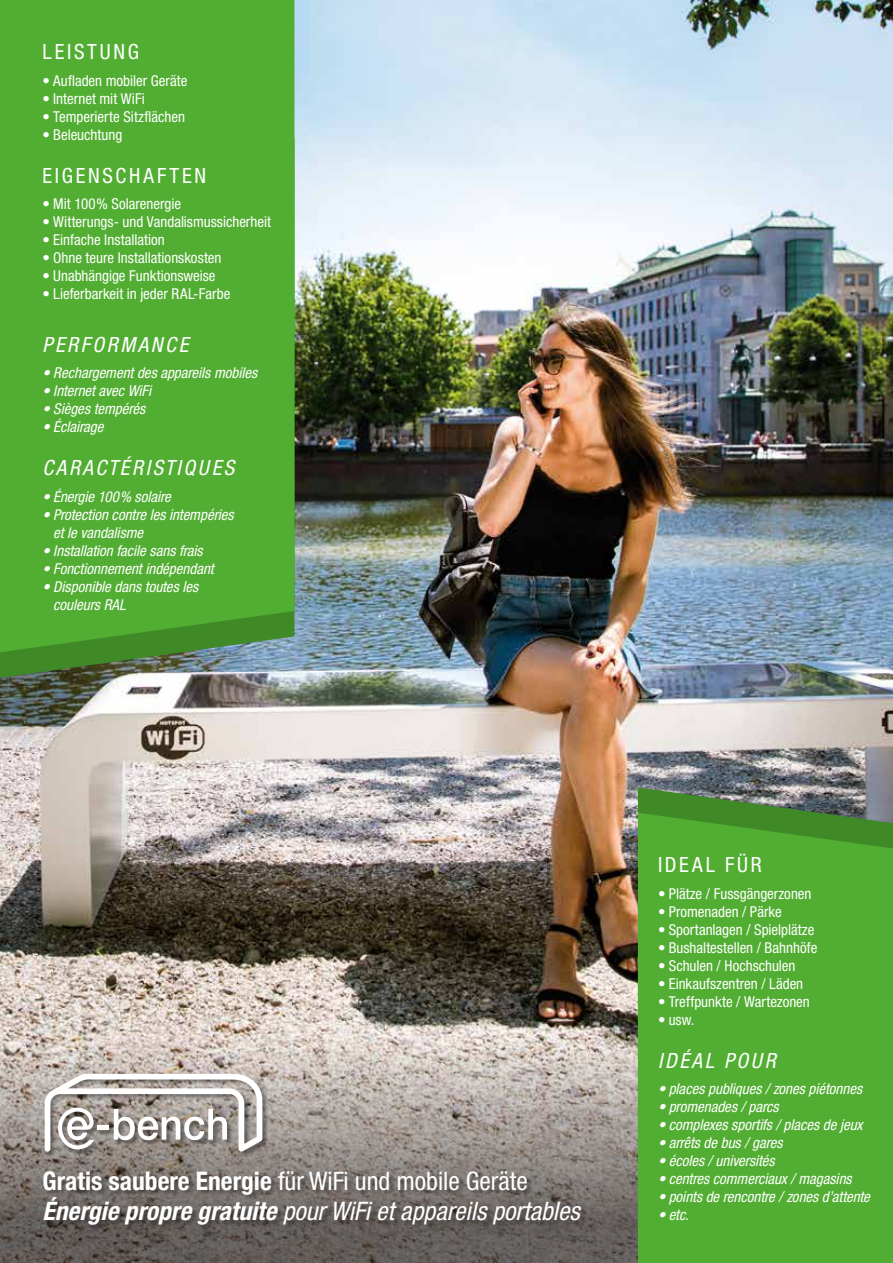
<style>
.page{position:relative;width:893px;height:1263px;background:#fff}
.page>*{position:absolute;margin:0;border:0;box-sizing:border-box;transform-origin:0 0}
.t1{font:italic condensed 25.5px/30.6px "Helvetica Neue";color:#fff}
.t2{font:italic condensed 21px "Helvetica Neue";letter-spacing:.125em;color:#fff}
.t3{font:condensed 21px "Helvetica Neue";letter-spacing:.13em;color:#fff}
.t4{font:italic condensed 15px/18px "Helvetica Neue";color:#fff}
.t5{font:condensed 15px "Helvetica Neue";color:#fff}
.s1{font-weight:700;font-style:normal}
.s2{font-style:normal}
.s3{font-weight:700}
</style>
<div class="page">
<img style="left:0;top:0;width:893px;height:1005px">
<svg style="left:0;top:1005px;width:638px;height:258px;background:#a19892"></svg>
<svg style="left:638px;top:787px;width:255px;height:26px;background:#658061"></svg>
<img style="left:0;top:652px;width:294px;height:26px">
<div style="left:638px;top:813px;width:255px;height:450px;background:#52ae32"></div>
<div style="left:0;top:0;width:294px;height:652px;background:#52ae32"></div>
<div style="left:44px;top:1170px;width:544px;height:62px;background:#000;opacity:.4"></div>
<div style="left:44px;top:1073px;width:225px;height:85px;background:#000;opacity:.4"></div>
<svg style="left:45px;top:1074px;width:217px;height:78px"></svg>
<h2 class="t3" style="left:43px;top:39px;width:98px">LEISTUNG</h2>
<p class="t5" style="left:43px;top:72px;width:146px">• Aufladen mobiler Geräte</p>
<p class="t5" style="left:43px;top:90px;width:104px">• Internet mit WiFi</p>
<p class="t5" style="left:43px;top:108px;width:144px">• Temperierte Sitzflächen</p>
<p class="t5" style="left:43px;top:126px;width:81px">• Beleuchtung</p>
<h2 class="t3" style="left:43px;top:163px;width:165px">EIGENSCHAFTEN</h2>
<p class="t5" style="left:43px;top:195px;width:140px">• Mit 100% Solarenergie</p>
<p class="t5" style="left:43px;top:213px;width:230px">• Witterungs- und Vandalismussicherheit</p>
<p class="t5" style="left:43px;top:231px;width:124px">• Einfache Installation</p>
<p class="t5" style="left:43px;top:249px;width:180px">• Ohne teure Installationskosten</p>
<p class="t5" style="left:43px;top:267px;width:175px">• Unabhängige Funktionsweise</p>
<p class="t5" style="left:43px;top:285px;width:189px">• Lieferbarkeit in jeder RAL-Farbe</p>
<h2 class="t2" style="left:43px;top:332px;width:148px">PERFORMANCE</h2>
<p class="t4" style="left:43px;top:364px;width:216px">• Rechargement des appareils mobiles</p>
<p class="t4" style="left:43px;top:382px;width:110px">• Internet avec WiFi</p>
<p class="t4" style="left:43px;top:400px;width:104px">• Sièges tempérés</p>
<p class="t4" style="left:43px;top:418px;width:62px">• Éclairage</p>
<h2 class="t2" style="left:43px;top:456px;width:193px">CARACTÉRISTIQUES</h2>
<p class="t4" style="left:43px;top:487px;width:130px">• Énergie 100% solaire</p>
<p class="t4" style="left:53px;top:505px;width:182px;text-indent:-11px">• Protection contre les intempéries et le vandalisme</p>
<p class="t4" style="left:43px;top:541px;width:162px">• Installation facile sans frais</p>
<p class="t4" style="left:43px;top:559px;width:173px">• Fonctionnement indépendant</p>
<p class="t4" style="left:53px;top:577px;width:147px;text-indent:-11px">• Disponible dans toutes les couleurs RAL</p>
<h1 class="t1" style="left:43px;top:1165px;width:539px"><span class="s1">Gratis saubere Energie</span> <span class="s2">für WiFi und mobile Geräte<br></span><span class="s3">Énergie propre gratuite</span> pour WiFi et appareils portables</h1>
<h2 class="t3" style="left:658px;top:853px;width:105px">IDEAL FÜR</h2>
<p class="t5" style="left:658px;top:885px;width:155px">• Plätze / Fussgängerzonen</p>
<p class="t5" style="left:658px;top:903px;width:125px">• Promenaden / Pärke</p>
<p class="t5" style="left:658px;top:921px;width:158px">• Sportanlagen / Spielplätze</p>
<p class="t5" style="left:658px;top:939px;width:161px">• Bushaltestellen / Bahnhöfe</p>
<p class="t5" style="left:658px;top:957px;width:139px">• Schulen / Hochschulen</p>
<p class="t5" style="left:658px;top:975px;width:147px">• Einkaufszentren / Läden</p>
<p class="t5" style="left:658px;top:993px;width:153px">• Treffpunkte / Wartezonen</p>
<p class="t5" style="left:658px;top:1011px;width:38px">• usw.</p>
<h2 class="t2" style="left:658px;top:1048px;width:119px">IDÉAL POUR</h2>
<p class="t4" style="left:658px;top:1080px;width:206px">• places publiques / zones piétonnes</p>
<p class="t4" style="left:658px;top:1098px;width:122px">• promenades / parcs</p>
<p class="t4" style="left:658px;top:1116px;width:206px">• complexes sportifs / places de jeux</p>
<p class="t4" style="left:658px;top:1134px;width:126px">• arrêts de bus / gares</p>
<p class="t4" style="left:658px;top:1152px;width:118px">• écoles / universités</p>
<p class="t4" style="left:658px;top:1170px;width:195px">• centres commerciaux / magasins</p>
<p class="t4" style="left:658px;top:1188px;width:213px">• points de rencontre / zones d’attente</p>
<p class="t4" style="left:658px;top:1206px;width:32px">• etc.</p>
</div>
